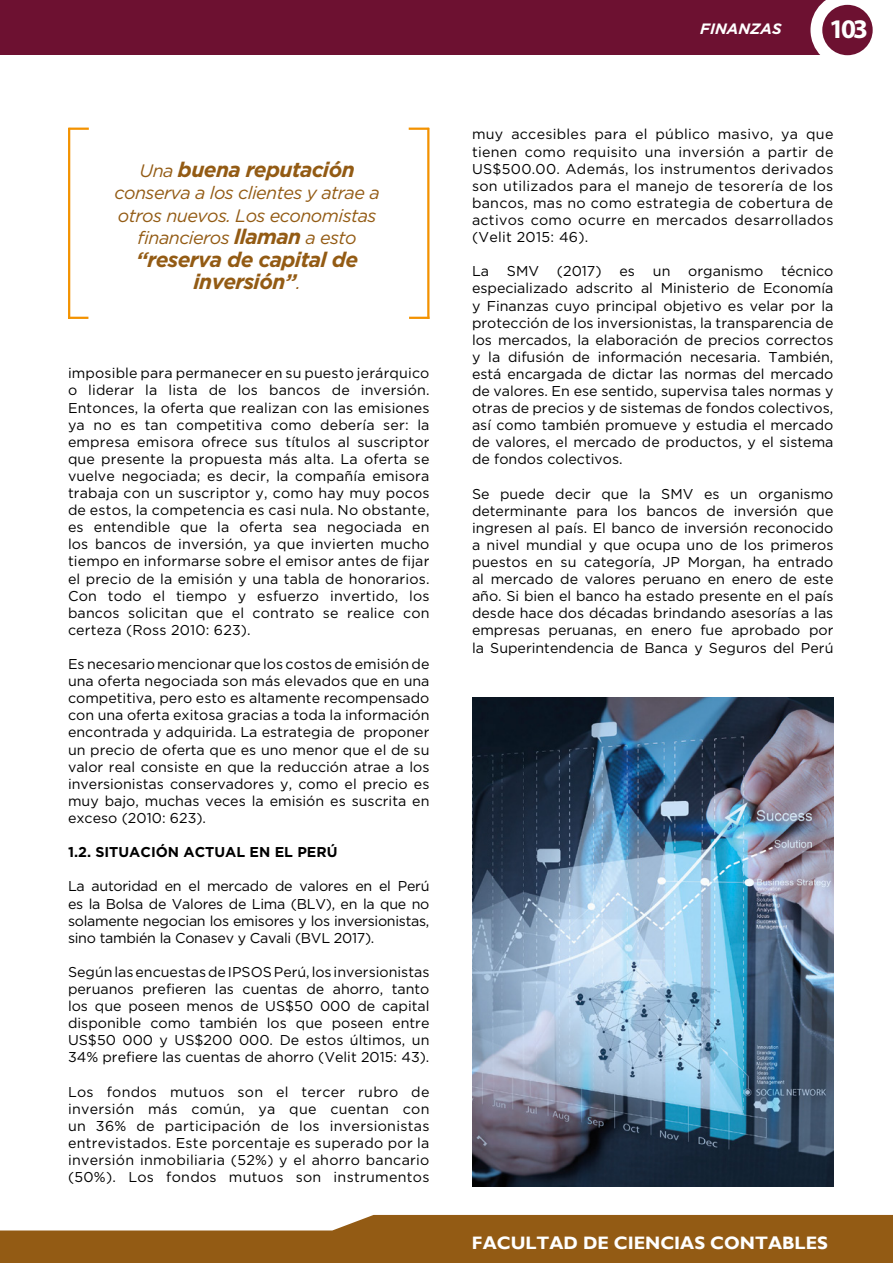
<style>
.page{position:relative;width:893px;height:1263px;background:#fff}
.page>*{position:absolute;margin:0;border:0;box-sizing:border-box;transform-origin:0 0}
.t1{font:700 27px "Myriad Pro";color:#fff}
.t2{font:italic 700 21px/22.5px "Gotham";letter-spacing:-.03em;color:#935b14;text-align:center}
.t3{font:italic 18px/22.5px "Gotham";letter-spacing:-.03em;color:#935b14;text-align:center}
.t4{font:700 18px "Gill Sans";color:#fff}
.t5{font:italic 700 15px "Gotham";color:#fff}
.t6{font:14.25px/17.1px "Gotham";color:#000;text-align:justify}
.t7{font:700 14.25px "Gotham";color:#000}
.s1{font-weight:400;font-size:18px}
.s2{font-weight:700;font-size:21px}
</style>
<div class="page">
<div style="left:0;top:0;width:850px;height:55px;background:#6d1131"></div>
<svg style="left:810px;top:0;width:62px;height:56px"></svg>
<div style="left:822px;top:5px;width:51px;height:50px;background:#6d1131;border-radius:50%"></div>
<svg style="left:1px;top:1215px;width:892px;height:48px;background:#a06f31"></svg>
<hr style="left:0;top:1230px;width:1px;height:33px;background:#935b14">
<hr style="left:68px;top:128px;width:21px;height:2px;background:#f39200">
<hr style="left:68px;top:128px;width:2px;height:191px;background:#f39200">
<hr style="left:68px;top:317px;width:20px;height:2px;background:#f39200">
<hr style="left:409px;top:128px;width:20px;height:2px;background:#f39200">
<hr style="left:427px;top:128px;width:2px;height:191px;background:#f39200">
<hr style="left:409px;top:317px;width:20px;height:2px;background:#f39200">
<img style="left:472px;top:697px;width:361px;height:489px">
<h2 class="t2" style="left:140px;top:158px;width:217px"><span class="s1">Una</span> buena reputación</h2>
<p class="t3" style="left:115px;top:182px;width:267px">conserva a los clientes y atrae a otros nuevos. Los economistas financieros <span class="s2">llaman</span> a esto</p>
<h2 class="t2" style="left:136px;top:248px;width:223px">“reserva de capital de inversión”<span class="s1">.</span></h2>
<p class="t6" style="left:68px;top:364px;width:363px">imposible para permanecer en su puesto jerárquico o liderar la lista de los bancos de inversión.<br>Entonces, la oferta que realizan con las emisiones ya no es tan competitiva como debería ser: la empresa emisora ofrece sus títulos al suscriptor que presente la propuesta más alta. La oferta se vuelve negociada; es decir, la compañía emisora trabaja con un suscriptor y, como hay muy pocos de estos, la competencia es casi nula. No obstante, es entendible que la oferta sea negociada en los bancos de inversión, ya que invierten mucho tiempo en informarse sobre el emisor antes de fijar el precio de la emisión y una tabla de honorarios.<br>Con todo el tiempo y esfuerzo invertido, los bancos solicitan que el contrato se realice con certeza (Ross 2010: 623).</p>
<p class="t6" style="left:68px;top:655px;width:363px">Es necesario mencionar que los costos de emisión de una oferta negociada son más elevados que en una competitiva, pero esto es altamente recompensado con una oferta exitosa gracias a toda la información encontrada y adquirida. La estrategia de proponer un precio de oferta que es uno menor que el de su valor real consiste en que la reducción atrae a los inversionistas conservadores y, como el precio es muy bajo, muchas veces la emisión es suscrita en exceso (2010: 623).</p>
<p class="t7" style="left:68px;top:844px;width:271px">1.2. SITUACIÓN ACTUAL EN EL PERÚ</p>
<p class="t6" style="left:68px;top:877px;width:363px">La autoridad en el mercado de valores en el Perú es la Bolsa de Valores de Lima (BLV), en la que no solamente negocian los emisores y los inversionistas, sino también la Conasev y Cavali (BVL 2017).</p>
<p class="t6" style="left:68px;top:963px;width:363px">Según las encuestas de IPSOS Perú, los inversionistas peruanos prefieren las cuentas de ahorro, tanto los que poseen menos de US$50 000 de capital disponible como también los que poseen entre US$50 000 y US$200 000. De estos últimos, un 34% prefiere las cuentas de ahorro (Velit 2015: 43).</p>
<p class="t6" style="left:68px;top:1083px;width:363px">Los fondos mutuos son el tercer rubro de inversión más común, ya que cuentan con un 36% de participación de los inversionistas entrevistados. Este porcentaje es superado por la inversión inmobiliaria (52%) y el ahorro bancario (50%). Los fondos mutuos son instrumentos</p>
<p class="t5" style="left:700px;top:20px;width:83px">FINANZAS</p>
<h1 class="t1" style="left:829px;top:12px;width:41px">103</h1>
<p class="t6" style="left:472px;top:126px;width:363px">muy accesibles para el público masivo, ya que tienen como requisito una inversión a partir de US$500.00. Además, los instrumentos derivados son utilizados para el manejo de tesorería de los bancos, mas no como estrategia de cobertura de activos como ocurre en mercados desarrollados (Velit 2015: 46).</p>
<p class="t6" style="left:472px;top:262px;width:19px">La</p>
<p class="t6" style="left:507px;top:262px;width:34px">SMV</p>
<p class="t6" style="left:557px;top:262px;width:46px">(2017)</p>
<p class="t6" style="left:619px;top:262px;width:17px">es</p>
<p class="t6" style="left:653px;top:262px;width:19px">un</p>
<p class="t6" style="left:688px;top:262px;width:77px">organismo</p>
<p class="t6" style="left:472px;top:262px;width:363px;text-indent:309px">técnico especializado adscrito al Ministerio de Economía y Finanzas cuyo principal objetivo es velar por la protección de los inversionistas, la transparencia de los mercados, la elaboración de precios correctos y la difusión de información necesaria. También, está encargada de dictar las normas del mercado de valores. En ese sentido, supervisa tales normas y otras de precios y de sistemas de fondos colectivos, así como también promueve y estudia el mercado de valores, el mercado de productos, y el sistema de fondos colectivos.</p>
<p class="t6" style="left:472px;top:485px;width:363px">Se puede decir que la SMV es un organismo determinante para los bancos de inversión que ingresen al país. El banco de inversión reconocido a nivel mundial y que ocupa uno de los primeros puestos en su categoría, JP Morgan, ha entrado al mercado de valores peruano en enero de este año. Si bien el banco ha estado presente en el país desde hace dos décadas brindando asesorías a las empresas peruanas, en enero fue aprobado por la Superintendencia de Banca y Seguros del Perú</p>
<p class="t4" style="left:472px;top:1232px;width:358px">FACULTAD DE CIENCIAS CONTABLES</p>
</div>
